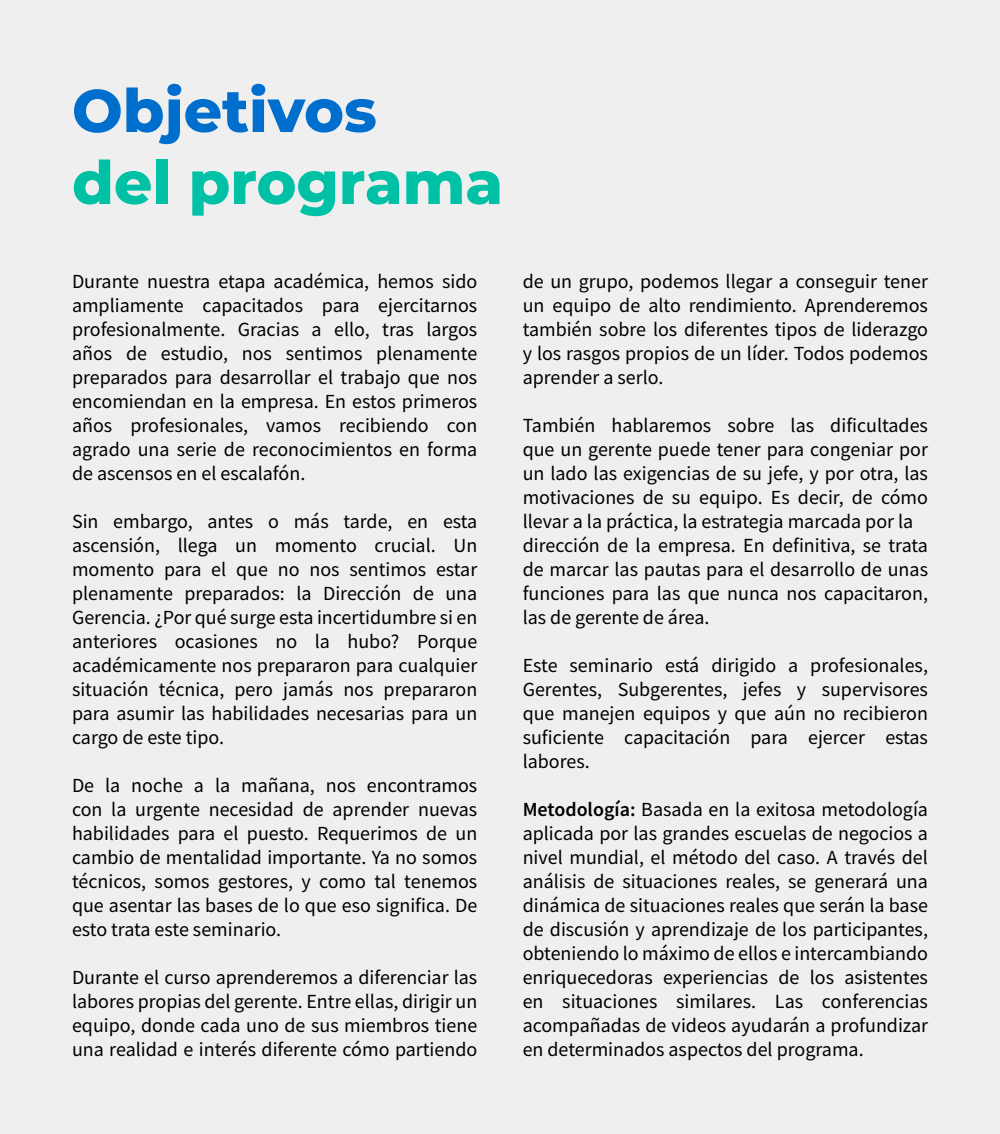
<style>
.page{position:relative;width:1000px;height:1134px;background:#efefef}
.page>*{position:absolute;margin:0;border:0;box-sizing:border-box;transform-origin:0 0}
.t1{font:800 60px "Montserrat";color:#00c1a6}
.t2{font:800 60px "Montserrat";color:#006ecc}
.t3{font:20px/24px "Source Sans Pro";color:#000;text-align:justify}
.s1{font-weight:600}
</style>
<div class="page">
<h1 class="t2" style="left:72px;top:67px;width:306px">Objetivos</h1>
<h1 class="t1" style="left:72px;top:139px;width:433px">del programa</h1>
<p class="t3" style="left:72px;top:269px;width:407px">Durante nuestra etapa académica, hemos sido ampliamente capacitados para ejercitarnos profesionalmente. Gracias a ello, tras largos años de estudio, nos sentimos plenamente preparados para desarrollar el trabajo que nos encomiendan en la empresa. En estos primeros años profesionales, vamos recibiendo con agrado una serie de reconocimientos en forma de ascensos en el escalafón.</p>
<p class="t3" style="left:72px;top:509px;width:407px">Sin embargo, antes o más tarde, en esta ascensión, llega un momento crucial. Un momento para el que no nos sentimos estar plenamente preparados: la Dirección de una Gerencia. ¿Por qué surge esta incertidumbre si en anteriores ocasiones no la hubo? Porque académicamente nos prepararon para cualquier situación técnica, pero jamás nos prepararon para asumir las habilidades necesarias para un cargo de este tipo.</p>
<p class="t3" style="left:72px;top:773px;width:407px">De la noche a la mañana, nos encontramos con la urgente necesidad de aprender nuevas habilidades para el puesto. Requerimos de un cambio de mentalidad importante. Ya no somos técnicos, somos gestores, y como tal tenemos que asentar las bases de lo que eso significa. De esto trata este seminario.</p>
<p class="t3" style="left:72px;top:965px;width:407px">Durante el curso aprenderemos a diferenciar las labores propias del gerente. Entre ellas, dirigir un equipo, donde cada uno de sus miembros tiene una realidad e interés diferente cómo partiendo</p>
<p class="t3" style="left:523px;top:269px;width:407px">de un grupo, podemos llegar a conseguir tener un equipo de alto rendimiento. Aprenderemos también sobre los diferentes tipos de liderazgo y los rasgos propios de un líder. Todos podemos aprender a serlo.</p>
<p class="t3" style="left:523px;top:413px;width:407px;text-align:left">También hablaremos sobre las dificultades que un gerente puede tener para congeniar por un lado las exigencias de su jefe, y por otra, las motivaciones de su equipo. Es decir, de cómo llevar a la práctica, la estrategia marcada por la dirección de la empresa. En definitiva, se trata de marcar las pautas para el desarrollo de unas funciones para las que nunca nos capacitaron, las de gerente de área.</p>
<p class="t3" style="left:523px;top:653px;width:407px">Este seminario está dirigido a profesionales, Gerentes, Subgerentes, jefes y supervisores que manejen equipos y que aún no recibieron suficiente capacitación para ejercer estas labores.</p>
<p class="t3" style="left:523px;top:797px;width:407px"><span class="s1">Metodología:</span> Basada en la exitosa metodología aplicada por las grandes escuelas de negocios a nivel mundial, el método del caso. A través del análisis de situaciones reales, se generará una dinámica de situaciones reales que serán la base de discusión y aprendizaje de los participantes, obteniendo lo máximo de ellos e intercambiando enriquecedoras experiencias de los asistentes en situaciones similares. Las conferencias acompañadas de videos ayudarán a profundizar en determinados aspectos del programa.</p>
</div>
